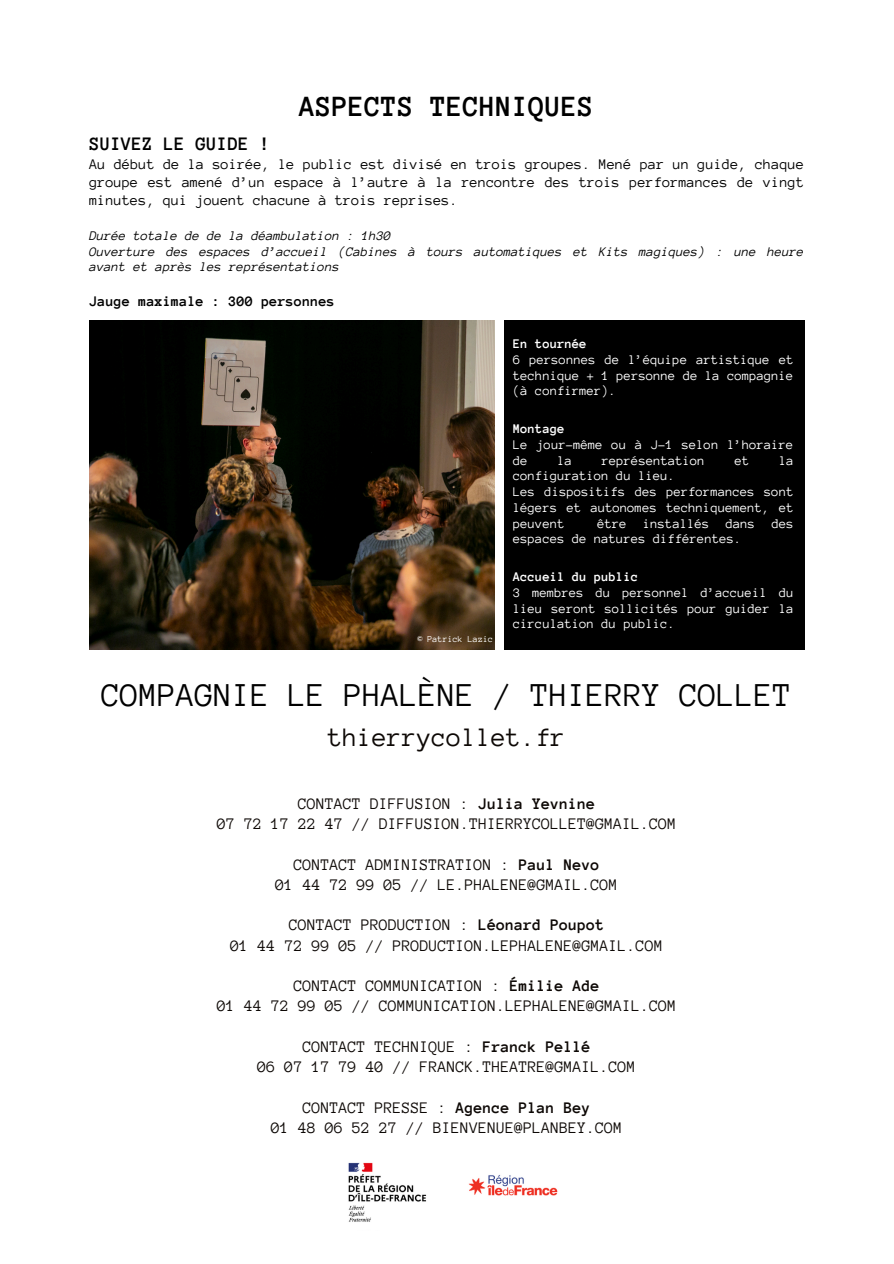
<style>
.page{position:relative;width:894px;height:1264px;background:#fff}
.page>*{position:absolute;margin:0;border:0;box-sizing:border-box;transform-origin:0 0}
.t1{font:34.2px "Anonymous Pro";color:#000}
.t2{font:700 30px "Anonymous Pro";color:#000}
.t3{font:27.3px "Anonymous Pro";color:#0d0805}
.t4{font:700 19.5px "Anonymous Pro";color:#000}
.t5{font:16.5px/20.2px "Anonymous Pro";color:#0d0805;text-align:center}
.t6{font:15px/18px "Anonymous Pro";color:#000;text-align:justify}
.t7{font:700 15px "Anonymous Pro";color:#000}
.t8{font:13.5px/15.8px "Anonymous Pro";color:#fff}
.t9{font:italic 13.5px/15.8px "Anonymous Pro";color:#000}
.t10{font:9.3px "Anonymous Pro";color:#fff}
.s1{font-weight:700}
</style>
<div class="page">
<img style="left:89px;top:320px;width:405px;height:329px">
<div style="left:504px;top:320px;width:300px;height:329px;background:#000"></div>
<img style="left:348px;top:1162px;width:79px;height:60px">
<img style="left:469px;top:1175px;width:89px;height:21px">
<p class="t2" style="left:299px;top:91px;width:296px">ASPECTS TECHNIQUES</p>
<h4 class="t4" style="left:89px;top:134px;width:182px">SUIVEZ LE GUIDE !</h4>
<h4 class="t6" style="left:89px;top:155px;width:716px">Au début de la soirée, le public est divisé en trois groupes. Mené par un guide, chaque groupe est amené d’un espace à l’autre à la rencontre des trois performances de vingt minutes, qui jouent chacune à trois reprises.</h4>
<h4 class="t9" style="left:89px;top:228px;width:716px">Durée totale de de la déambulation : 1h30<br>Ouverture des espaces d’accueil (Cabines à tours automatiques et Kits magiques) : une heure avant et après les représentations</h4>
<p class="t7" style="left:89px;top:294px;width:247px">Jauge maximale : 300 personnes</p>
<h5 class="t10" style="left:417px;top:634px;width:77px">© Patrick Lazic</h5>
<h4 class="t8" style="left:513px;top:336px;width:282px"><span class="s1">En tournée<br></span>6 personnes de l’équipe artistique et technique + 1 personne de la compagnie (à confirmer).</h4>
<h4 class="t8" style="left:513px;top:421px;width:282px"><span class="s1">Montage<br></span>Le jour-même ou à J-1 selon l’horaire de</h4>
<h4 class="t8" style="left:557px;top:452px;width:16px">la</h4>
<h4 class="t8" style="left:601px;top:452px;width:105px">représentation</h4>
<h4 class="t8" style="left:734px;top:452px;width:16px">et</h4>
<h4 class="t8" style="left:778px;top:452px;width:16px">la</h4>
<h4 class="t8" style="left:513px;top:468px;width:282px">configuration du lieu.<br>Les dispositifs des performances sont légers et autonomes techniquement, et peuvent</h4>
<h4 class="t8" style="left:513px;top:515px;width:282px;text-indent:84px">être installés dans des espaces de natures différentes.</h4>
<h4 class="t8" style="left:513px;top:569px;width:282px"><span class="s1">Accueil du public<br></span>3 membres du personnel d’accueil du lieu seront sollicités pour guider la circulation du public.</h4>
<h2 class="t1" style="left:102px;top:678px;width:691px">COMPAGNIE LE PHALÈNE / THIERRY COLLET</h2>
<h3 class="t3" style="left:328px;top:724px;width:239px">thierrycollet.fr</h3>
<h4 class="t5" style="left:217px;top:793px;width:461px">CONTACT DIFFUSION : <span class="s1">Julia Yevnine<br></span>07 72 17 22 47 // DIFFUSION.THIERRYCOLLET@GMAIL.COM</h4>
<h5 class="t5" style="left:275px;top:854px;width:344px">CONTACT ADMINISTRATION : <span class="s1">Paul Nevo<br></span>01 44 72 99 05 // LE.PHALENE@GMAIL.COM</h5>
<h3 class="t5" style="left:230px;top:915px;width:434px">CONTACT PRODUCTION : <span class="s1">Léonard Poupot<br></span>01 44 72 99 05 // PRODUCTION.LEPHALENE@GMAIL.COM</h3>
<p class="t5" style="left:217px;top:975px;width:461px">CONTACT COMMUNICATION : <span class="s1">Émilie Ade<br></span>01 44 72 99 05 // COMMUNICATION.LEPHALENE@GMAIL.COM</p>
<p class="t5" style="left:257px;top:1036px;width:380px">CONTACT TECHNIQUE : <span class="s1">Franck Pellé<br></span>06 07 17 79 40 // FRANCK.THEATRE@GMAIL.COM</p>
<h5 class="t5" style="left:271px;top:1097px;width:353px">CONTACT PRESSE : <span class="s1">Agence Plan Bey<br></span>01 48 06 52 27 // BIENVENUE@PLANBEY.COM</h5>
</div>
